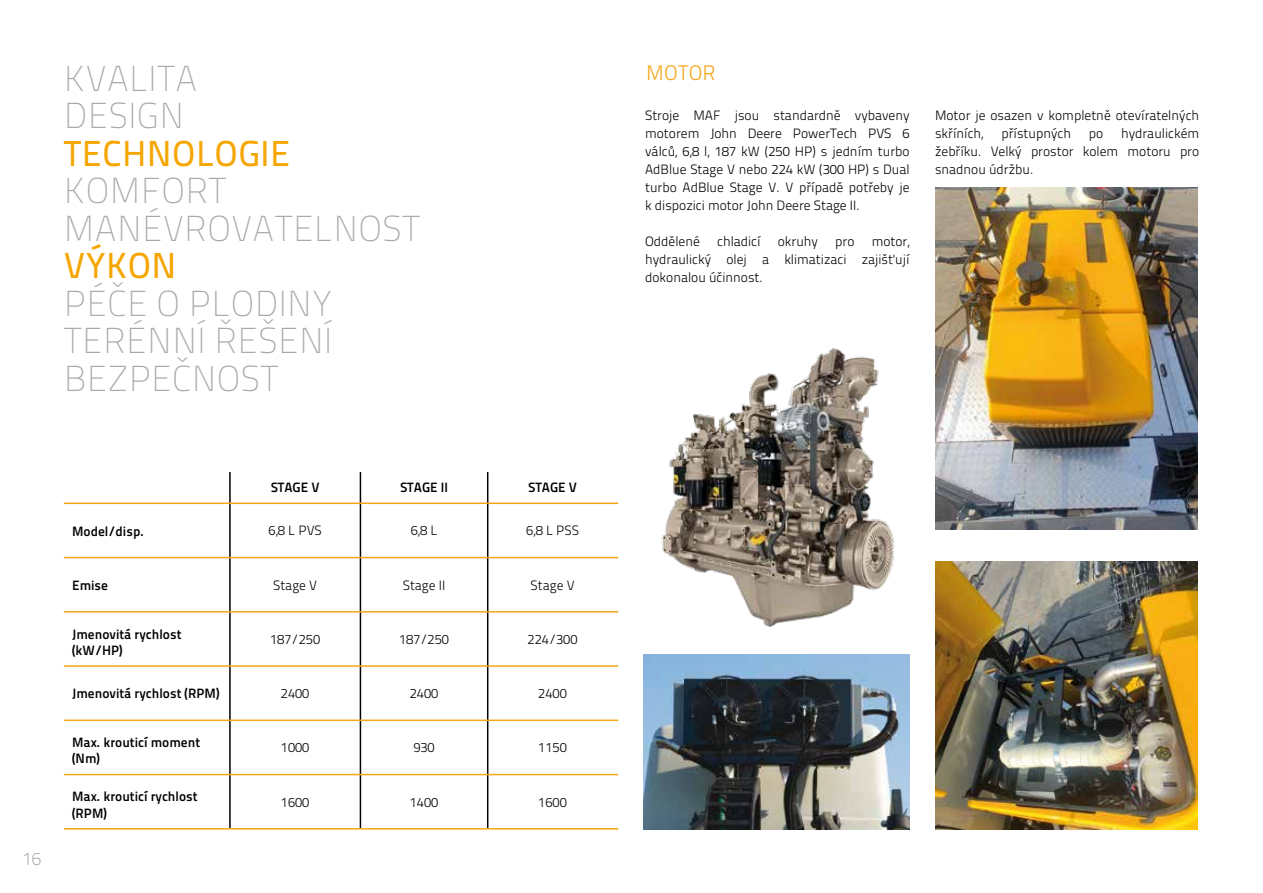
<style>
.page{position:relative;width:1263px;height:893px;background:#fff}
.page>*{position:absolute;margin:0;border:0;box-sizing:border-box;transform-origin:0 0}
.t1{font:36px/37.5px "Titillium Maps 26 L 1 wt";letter-spacing:.01em;color:#a9aaac}
.t2{font:36px "Titillium Maps 26 L 500 wt";letter-spacing:.01em;color:#f6a600}
.t3{font:21px "Titillium Maps 26 L 250 wt";letter-spacing:.01em;color:#f6a517}
.t4{font:18px "Titillium Maps 26 L 1 wt";color:#87888a}
.t5{font:300 13.5px/18px "Titillium Text 22 L";color:#000;text-align:justify}
.t6{font:13.5px/16.2px "Titillium Maps 26 L 750 wt";color:#000}
.t7{font:13.5px "Titillium Maps 26 L 250 wt";color:#000}
</style>
<div class="page">
<img style="left:644px;top:654px;width:266px;height:175px">
<img style="left:661px;top:348px;width:234px;height:279px">
<img style="left:935px;top:188px;width:263px;height:342px">
<img style="left:935px;top:561px;width:263px;height:268px">
<hr style="left:64px;top:828px;width:554px;height:1px;background:#f6a517">
<hr style="left:229px;top:472px;width:2px;height:356px;background:#000">
<hr style="left:360px;top:472px;width:1px;height:356px;background:#000">
<hr style="left:487px;top:472px;width:1px;height:356px;background:#000">
<hr style="left:64px;top:503px;width:554px;height:1px;background:#f6a517">
<hr style="left:64px;top:557px;width:554px;height:1px;background:#f6a517">
<hr style="left:64px;top:665px;width:554px;height:2px;background:#f6a517">
<hr style="left:64px;top:719px;width:554px;height:2px;background:#f6a517">
<hr style="left:64px;top:774px;width:554px;height:1px;background:#f6a517">
<hr style="left:64px;top:611px;width:554px;height:2px;background:#f6a517">
<h1 class="t1" style="left:64px;top:58px;width:135px">KVALITA<br>DESIGN</h1>
<h1 class="t2" style="left:64px;top:126px;width:228px">TECHNOLOGIE</h1>
<h1 class="t1" style="left:64px;top:170px;width:358px">KOMFORT<br>MANÉVROVATELNOST</h1>
<h1 class="t2" style="left:64px;top:239px;width:114px">VÝKON</h1>
<h1 class="t1" style="left:64px;top:283px;width:270px;text-align:justify">PÉČE O PLODINY TERÉNNÍ ŘEŠENÍ BEZPEČNOST</h1>
<h3 class="t4" style="left:22px;top:846px;width:21px">16</h3>
<p class="t6" style="left:72px;top:522px;width:73px">Model/disp.</p>
<p class="t6" style="left:72px;top:576px;width:38px">Emise</p>
<p class="t6" style="left:72px;top:625px;width:111px">Jmenovitá rychlost (kW/HP)</p>
<p class="t6" style="left:72px;top:685px;width:149px">Jmenovitá rychlost (RPM)</p>
<p class="t6" style="left:72px;top:734px;width:130px">Max. krouticí moment (Nm)</p>
<p class="t6" style="left:72px;top:788px;width:127px">Max. krouticí rychlost (RPM)</p>
<p class="t6" style="left:271px;top:478px;width:50px">STAGE V</p>
<p class="t7" style="left:268px;top:521px;width:55px">6,8 L PVS</p>
<p class="t7" style="left:273px;top:575px;width:46px">Stage V</p>
<p class="t7" style="left:270px;top:629px;width:52px">187/250</p>
<p class="t7" style="left:281px;top:684px;width:30px">2400</p>
<p class="t7" style="left:281px;top:738px;width:30px">1000</p>
<p class="t7" style="left:281px;top:792px;width:30px">1600</p>
<p class="t6" style="left:400px;top:478px;width:49px">STAGE II</p>
<p class="t7" style="left:411px;top:521px;width:28px">6,8 L</p>
<p class="t7" style="left:403px;top:575px;width:44px">Stage II</p>
<p class="t7" style="left:399px;top:629px;width:52px">187/250</p>
<p class="t7" style="left:410px;top:684px;width:30px">2400</p>
<p class="t7" style="left:413px;top:738px;width:23px">930</p>
<p class="t7" style="left:410px;top:792px;width:30px">1400</p>
<h2 class="t3" style="left:646px;top:57px;width:71px">MOTOR</h2>
<p class="t5" style="left:645px;top:106px;width:266px">Stroje MAF jsou standardně vybaveny motorem John Deere PowerTech PVS 6 válců, 6,8 l, 187 kW (250 HP) s jedním turbo AdBlue Stage V nebo 224 kW (300 HP) s Dual turbo AdBlue Stage V. V případě potřeby je k dispozici motor John Deere Stage II.</p>
<p class="t5" style="left:645px;top:232px;width:56px">Oddělené</p>
<p class="t5" style="left:717px;top:232px;width:45px">chladicí</p>
<p class="t5" style="left:778px;top:232px;width:42px">okruhy</p>
<p class="t5" style="left:835px;top:232px;width:21px">pro</p>
<p class="t5" style="left:645px;top:232px;width:266px;text-indent:226px">motor, hydraulický olej a klimatizaci zajišťují dokonalou účinnost.</p>
<p class="t5" style="left:935px;top:106px;width:266px">Motor je osazen v kompletně otevíratelných skříních,</p>
<p class="t5" style="left:935px;top:124px;width:266px;text-indent:186px">hydraulickém žebříku. Velký prostor kolem motoru pro snadnou údržbu.</p>
<p class="t5" style="left:1001px;top:124px;width:71px">přístupných</p>
<p class="t5" style="left:1089px;top:124px;width:16px">po</p>
<p class="t6" style="left:528px;top:478px;width:50px">STAGE V</p>
<p class="t7" style="left:526px;top:521px;width:54px">6,8 L PSS</p>
<p class="t7" style="left:531px;top:575px;width:46px">Stage V</p>
<p class="t7" style="left:527px;top:629px;width:52px">224/300</p>
<p class="t7" style="left:538px;top:684px;width:30px">2400</p>
<p class="t7" style="left:538px;top:738px;width:30px">1150</p>
<p class="t7" style="left:538px;top:792px;width:30px">1600</p>
</div>
